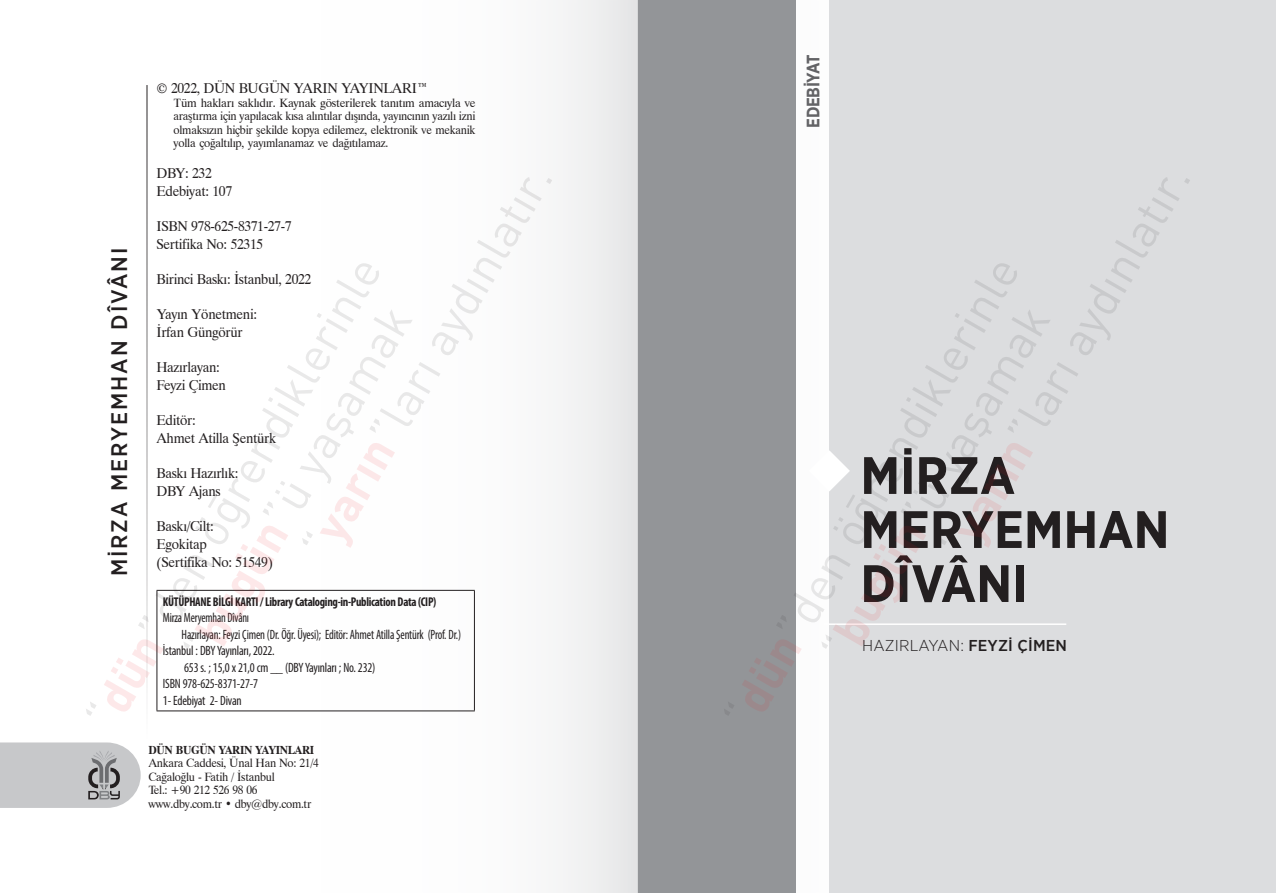
<style>
.page{position:relative;width:1276px;height:893px;background:#fff}
.page>*{position:absolute;margin:0;border:0;box-sizing:border-box;transform-origin:0 0}
.t1{font:700 52.5px/54px "Gotham Narrow";color:#231f20}
.t2{font:500 22.5px "Gotham Narrow";letter-spacing:.085em;color:#231f20}
.t3{font:700 18px "Gotham Narrow";letter-spacing:-.02em;color:#636366;scale:.95 1}
.t4{font:300 15.75px "Gotham Narrow";letter-spacing:.01em;color:#231f20;scale:1.07 1}
.t5{font:14.25px/18px "DBY";letter-spacing:-.025em;color:#231f20;scale:.95 1}
.t6{font:condensed 13.5px "Myriad Pro";letter-spacing:-.015em;color:#231f20;scale:.95 1}
.t7{font:condensed 13.5px "Myriad Pro";letter-spacing:-.015em;color:#231f20;scale:.89 1}
.t8{font:condensed 13.5px "Myriad Pro";letter-spacing:-.015em;color:#231f20;scale:.86 1}
.t9{font:700 condensed 12.75px "Myriad Pro";letter-spacing:-.025em;color:#231f20;scale:.95 1}
.t10{font:12px/13.5px "DBY";letter-spacing:-.025em;color:#231f20;text-align:justify}
.t11{font:12px/13.5px "DBY";letter-spacing:-.025em;color:#231f20;scale:.95 1}
.s1{font-weight:700}
.s2{font-weight:500}
</style>
<div class="page">
<div style="left:0;top:0;width:638px;height:893px;background:linear-gradient(to right,#fff,#f4f4f5)"></div>
<div style="left:638px;top:0;width:157px;height:893px;background:#939598"></div>
<div style="left:829px;top:0;width:447px;height:893px;background:#dcdddf"></div>
<hr style="left:824px;top:623px;width:242px;height:2px;background:#fff">
<svg style="left:0;top:742px;width:141px;height:66px;background:#c2c3c5"></svg>
<hr style="left:157px;top:590px;width:318px;height:1px;background:#231f20">
<hr style="left:157px;top:591px;width:1px;height:119px;background:#231f20">
<hr style="left:474px;top:591px;width:1px;height:119px;background:#231f20">
<hr style="left:157px;top:710px;width:318px;height:1px;background:#231f20">
<hr style="left:147px;top:85px;width:1px;height:654px;background:#231f20">
<svg style="left:369px;top:177px;width:183px;height:256px"></svg>
<svg style="left:183px;top:309px;width:230px;height:340px"></svg>
<svg style="left:138px;top:263px;width:241px;height:366px"></svg>
<svg style="left:104px;top:639px;width:60px;height:73px"></svg>
<svg style="left:86px;top:701px;width:11px;height:15px"></svg>
<svg style="left:1050px;top:177px;width:140px;height:245px"></svg>
<svg style="left:822px;top:310px;width:228px;height:339px"></svg>
<svg style="left:777px;top:263px;width:240px;height:366px"></svg>
<svg style="left:742px;top:639px;width:60px;height:73px"></svg>
<svg style="left:724px;top:702px;width:10px;height:13px"></svg>
<p class="t2" style="left:105px;top:576px;width:330px;rotate:-90deg">MİRZA MERYEMHAN DÎVÂNI</p>
<p class="t5" style="left:157px;top:79px;width:287px">© 2022, DÜN BUGÜN YARIN YAYINLARI™</p>
<p class="t10" style="left:174px;top:96px;width:303px">Tüm hakları saklıdır. Kaynak gösterilerek tanıtım amacıyla ve araştırma için yapılacak kısa alıntılar dışında, yayıncının yazılı izni olmaksızın hiçbir şekilde kopya edilemez, elektronik ve mekanik yolla çoğaltılıp, yayımlanamaz ve dağıtılamaz.</p>
<p class="t5" style="left:157px;top:164px;width:81px">DBY: 232<br>Edebiyat: 107</p>
<p class="t5" style="left:157px;top:217px;width:144px">ISBN 978-625-8371-27-7<br>Sertifika No: 52315</p>
<p class="t5" style="left:157px;top:270px;width:164px">Birinci Baskı: İstanbul, 2022</p>
<p class="t5" style="left:157px;top:305px;width:107px">Yayın Yönetmeni:<br>İrfan Güngörür</p>
<p class="t5" style="left:157px;top:358px;width:75px">Hazırlayan:<br>Feyzi Çimen</p>
<p class="t5" style="left:157px;top:411px;width:127px">Editör:<br>Ahmet Atilla Şentürk</p>
<p class="t5" style="left:157px;top:464px;width:88px">Baskı Hazırlık:<br>DBY Ajans</p>
<p class="t5" style="left:157px;top:517px;width:124px">Baskı/Cilt:<br>Egokitap<br>(Sertifika No: 51549)</p>
<p class="t9" style="left:163px;top:594px;width:289px">KÜTÜPHANE BİLGİ KARTI / Library Cataloging-in-Publication Data (CIP)</p>
<p class="t8" style="left:163px;top:610px;width:102px">Mirza Meryemhan Dîvânı</p>
<p class="t7" style="left:182px;top:626px;width:315px">Hazırlayan: Feyzi Çimen (Dr. Öğr. Üyesi); Editör: Ahmet Atilla Şentürk (Prof. Dr.)</p>
<p class="t6" style="left:163px;top:643px;width:119px">İstanbul : DBY Yayınları, 2022.</p>
<p class="t6" style="left:184px;top:659px;width:203px">653 s. ; 15,0 x 21,0 cm __ (DBY Yayınları ; No. 232)</p>
<p class="t6" style="left:163px;top:676px;width:102px">ISBN 978-625-8371-27-7</p>
<p class="t6" style="left:163px;top:692px;width:84px">1- Edebiyat 2- Divan</p>
<p class="t11" style="left:148px;top:743px;width:181px"><span class="s1">DÜN BUGÜN YARIN YAYINLARI<br></span>Ankara Caddesi, Ünal Han No: 21/4<br>Cağaloğlu - Fatih / İstanbul<br>Tel.: +90 212 526 98 06 www.dby.com.tr • dby@dby.com.tr</p>
<p class="t3" style="left:801px;top:128px;width:78px;rotate:-90deg">EDEBİYAT</p>
<p class="t1" style="left:860px;top:448px;width:310px">MİRZA<br>MERYEMHAN<br>DÎVÂNI</p>
<p class="t4" style="left:862px;top:636px;width:193px">HAZIRLAYAN: <span class="s2">FEYZİ ÇİMEN</span></p>
</div>
